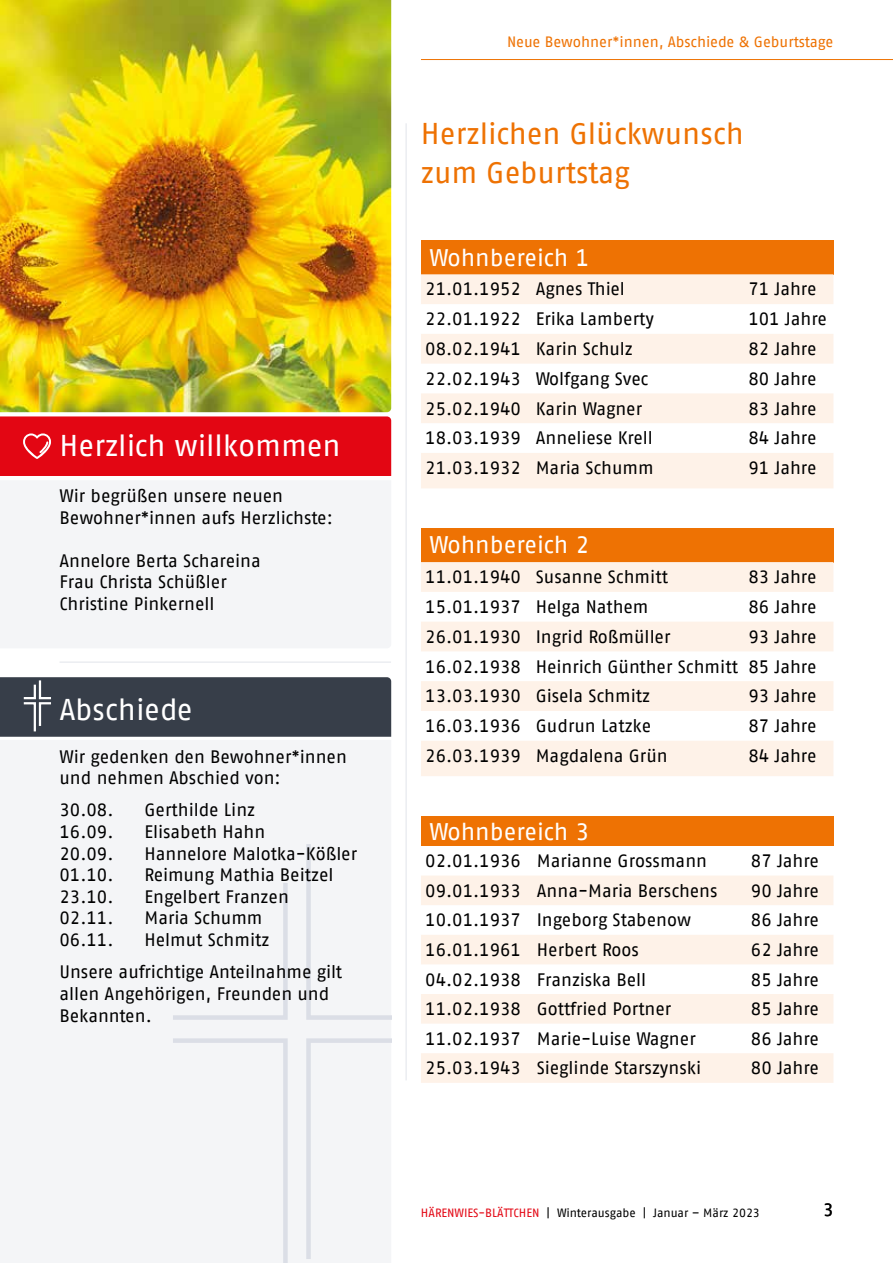
<style>
.page{position:relative;width:893px;height:1263px;background:#fff}
.page>*{position:absolute;margin:0;border:0;box-sizing:border-box;transform-origin:0 0}
.t1{font:30px/39px "AWO Fago Office";color:#ee7203}
.t2{font:30px "AWO Fago Office";color:#fff}
.t3{font:24px "AWO Fago Office";color:#fff}
.t4{font:18px/21.6px "AWO Fago Office";color:#000}
.t5{font:15px "AWO Fago Office";letter-spacing:-.005em;color:#ee7203}
.t6{font:12px "AWO Fago Office";color:#000}
.s1{color:#e30613}
</style>
<div class="page">
<div style="left:421px;top:240px;width:412px;height:34px;background:#ee7203"></div>
<svg style="left:421px;top:274px;width:412px;height:214px;fill:#fef2e8"></svg>
<div style="left:421px;top:528px;width:412px;height:34px;background:#ee7203"></div>
<svg style="left:421px;top:562px;width:412px;height:214px;fill:#fef2e8"></svg>
<img style="left:0;top:0;width:391px;height:412px">
<div style="left:0;top:481px;width:391px;height:167px;background:#f4f5f7"></div>
<div style="left:0;top:740px;width:391px;height:523px;background:#f4f5f7"></div>
<div style="left:168px;top:878px;width:122px;height:144px;background:#f4f5f7"></div>
<svg style="left:304px;top:840px;width:87px;height:182px"></svg>
<div style="left:168px;top:1036px;width:122px;height:227px;background:#f4f5f7"></div>
<svg style="left:304px;top:1036px;width:87px;height:227px"></svg>
<hr style="left:406px;top:123px;width:1px;height:957px;background:#e1e4ea">
<div style="left:0;top:416px;width:391px;height:60px;background:#e30613"></div>
<div style="left:0;top:677px;width:391px;height:60px;background:#373e49"></div>
<hr style="left:421px;top:59px;width:472px;height:1px;background:#ee7203">
<hr style="left:60px;top:662px;width:331px;height:1px;background:#e1e4ea">
<div style="left:421px;top:816px;width:412px;height:30px;background:#ee7203"></div>
<svg style="left:421px;top:875px;width:412px;height:208px;fill:#fef2e8"></svg>
<h1 class="t2" style="left:60px;top:429px;width:283px">Herzlich willkommen</h1>
<p class="t4" style="left:60px;top:485px;width:275px">Wir begrüßen unsere neuen<br>Bewohner*innen aufs Herzlichste:</p>
<p class="t4" style="left:60px;top:549px;width:203px">Annelore Berta Schareina<br>Frau Christa Schüßler<br>Christine Pinkernell</p>
<h1 class="t2" style="left:60px;top:692px;width:135px">Abschiede</h1>
<p class="t4" style="left:60px;top:745px;width:289px">Wir gedenken den Bewohner*innen und nehmen Abschied von:</p>
<p class="t4" style="left:60px;top:799px;width:56px">30.08.</p>
<p class="t4" style="left:145px;top:799px;width:112px">Gerthilde Linz</p>
<p class="t4" style="left:60px;top:821px;width:56px">16.09.</p>
<p class="t4" style="left:145px;top:821px;width:122px">Elisabeth Hahn</p>
<p class="t4" style="left:60px;top:842px;width:56px">20.09.</p>
<p class="t4" style="left:145px;top:842px;width:214px">Hannelore Malotka-Kößler</p>
<p class="t4" style="left:60px;top:864px;width:56px">01.10.</p>
<p class="t4" style="left:145px;top:864px;width:190px">Reimung Mathia Beitzel</p>
<p class="t4" style="left:60px;top:886px;width:56px">23.10.</p>
<p class="t4" style="left:145px;top:886px;width:146px">Engelbert Franzen</p>
<p class="t4" style="left:60px;top:907px;width:56px">02.11.</p>
<p class="t4" style="left:145px;top:907px;width:119px">Maria Schumm</p>
<p class="t4" style="left:60px;top:929px;width:56px">06.11.</p>
<p class="t4" style="left:60px;top:923px;width:284px;line-height:32.1px;text-indent:85px">Helmut Schmitz<br>Unsere aufrichtige Anteilnahme gilt</p>
<p class="t4" style="left:60px;top:982px;width:271px;line-height:22.5px">allen Angehörigen, Freunden und<br>Bekannten.</p>
<p class="t5" style="left:507px;top:33px;width:328px">Neue Bewohner*innen, Abschiede &amp; Geburtstage</p>
<h1 class="t1" style="left:421px;top:114px;width:324px">Herzlichen Glückwunsch zum Geburtstag</h1>
<h2 class="t3" style="left:429px;top:244px;width:161px">Wohnbereich 1</h2>
<p class="t4" style="left:425px;top:278px;width:201px">21.01.1952 Agnes Thiel</p>
<p class="t4" style="left:748px;top:278px;width:70px">71 Jahre</p>
<p class="t4" style="left:425px;top:308px;width:230px">22.01.1922 Erika Lamberty</p>
<p class="t4" style="left:748px;top:308px;width:80px">101 Jahre</p>
<p class="t4" style="left:425px;top:338px;width:209px">08.02.1941 Karin Schulz</p>
<p class="t4" style="left:748px;top:338px;width:70px">82 Jahre</p>
<p class="t4" style="left:425px;top:367px;width:225px">22.02.1943 Wolfgang Svec</p>
<p class="t4" style="left:748px;top:367px;width:70px">80 Jahre</p>
<p class="t4" style="left:425px;top:397px;width:219px">25.02.1940 Karin Wagner</p>
<p class="t4" style="left:748px;top:397px;width:70px">83 Jahre</p>
<p class="t4" style="left:425px;top:427px;width:229px">18.03.1939 Anneliese Krell</p>
<p class="t4" style="left:748px;top:427px;width:70px">84 Jahre</p>
<p class="t4" style="left:425px;top:457px;width:230px">21.03.1932 Maria Schumm</p>
<p class="t4" style="left:748px;top:457px;width:70px">91 Jahre</p>
<h2 class="t3" style="left:429px;top:531px;width:161px">Wohnbereich 2</h2>
<p class="t4" style="left:425px;top:566px;width:244px">11.01.1940 Susanne Schmitt</p>
<p class="t4" style="left:748px;top:566px;width:70px">83 Jahre</p>
<p class="t4" style="left:425px;top:596px;width:225px">15.01.1937 Helga Nathem</p>
<p class="t4" style="left:748px;top:596px;width:70px">86 Jahre</p>
<p class="t4" style="left:425px;top:625px;width:247px">26.01.1930 Ingrid Roßmüller</p>
<p class="t4" style="left:425px;top:621px;width:393px;line-height:29.7px;text-align:justify;text-indent:323px">93 Jahre 16.02.1938 Heinrich Günther Schmitt 85 Jahre 13.03.1930 Gisela Schmitz</p>
<p class="t4" style="left:748px;top:685px;width:70px">93 Jahre</p>
<p class="t4" style="left:425px;top:715px;width:227px">16.03.1936 Gudrun Latzke</p>
<p class="t4" style="left:748px;top:715px;width:70px">87 Jahre</p>
<p class="t4" style="left:425px;top:745px;width:244px">26.03.1939 Magdalena Grün</p>
<p class="t4" style="left:748px;top:745px;width:70px">84 Jahre</p>
<h2 class="t3" style="left:429px;top:818px;width:161px">Wohnbereich 3</h2>
<p class="t4" style="left:425px;top:850px;width:283px">02.01.1936 Marianne Grossmann</p>
<p class="t4" style="left:751px;top:850px;width:70px">87 Jahre</p>
<p class="t4" style="left:425px;top:879px;width:294px">09.01.1933 Anna-Maria Berschens</p>
<p class="t4" style="left:751px;top:879px;width:70px">90 Jahre</p>
<p class="t4" style="left:425px;top:909px;width:267px">10.01.1937 Ingeborg Stabenow</p>
<p class="t4" style="left:751px;top:909px;width:70px">86 Jahre</p>
<p class="t4" style="left:425px;top:939px;width:215px">16.01.1961 Herbert Roos</p>
<p class="t4" style="left:751px;top:939px;width:70px">62 Jahre</p>
<p class="t4" style="left:425px;top:968px;width:222px">04.02.1938 Franziska Bell</p>
<p class="t4" style="left:751px;top:968px;width:70px">85 Jahre</p>
<p class="t4" style="left:425px;top:998px;width:248px">11.02.1938 Gottfried Portner</p>
<p class="t4" style="left:751px;top:998px;width:70px">85 Jahre</p>
<p class="t4" style="left:425px;top:1027px;width:272px">11.02.1937 Marie-Luise Wagner</p>
<p class="t4" style="left:751px;top:1027px;width:70px">86 Jahre</p>
<p class="t4" style="left:425px;top:1057px;width:278px">25.03.1943 Sieglinde Starszynski</p>
<p class="t4" style="left:751px;top:1057px;width:70px">80 Jahre</p>
<p class="t6" style="left:421px;top:1205px;width:340px"><span class="s1">HÄRENWIES-BLÄTTCHEN</span> | Winterausgabe | Januar – März 2023</p>
<p class="t4" style="left:823px;top:1199px;width:12px">3</p>
</div>
